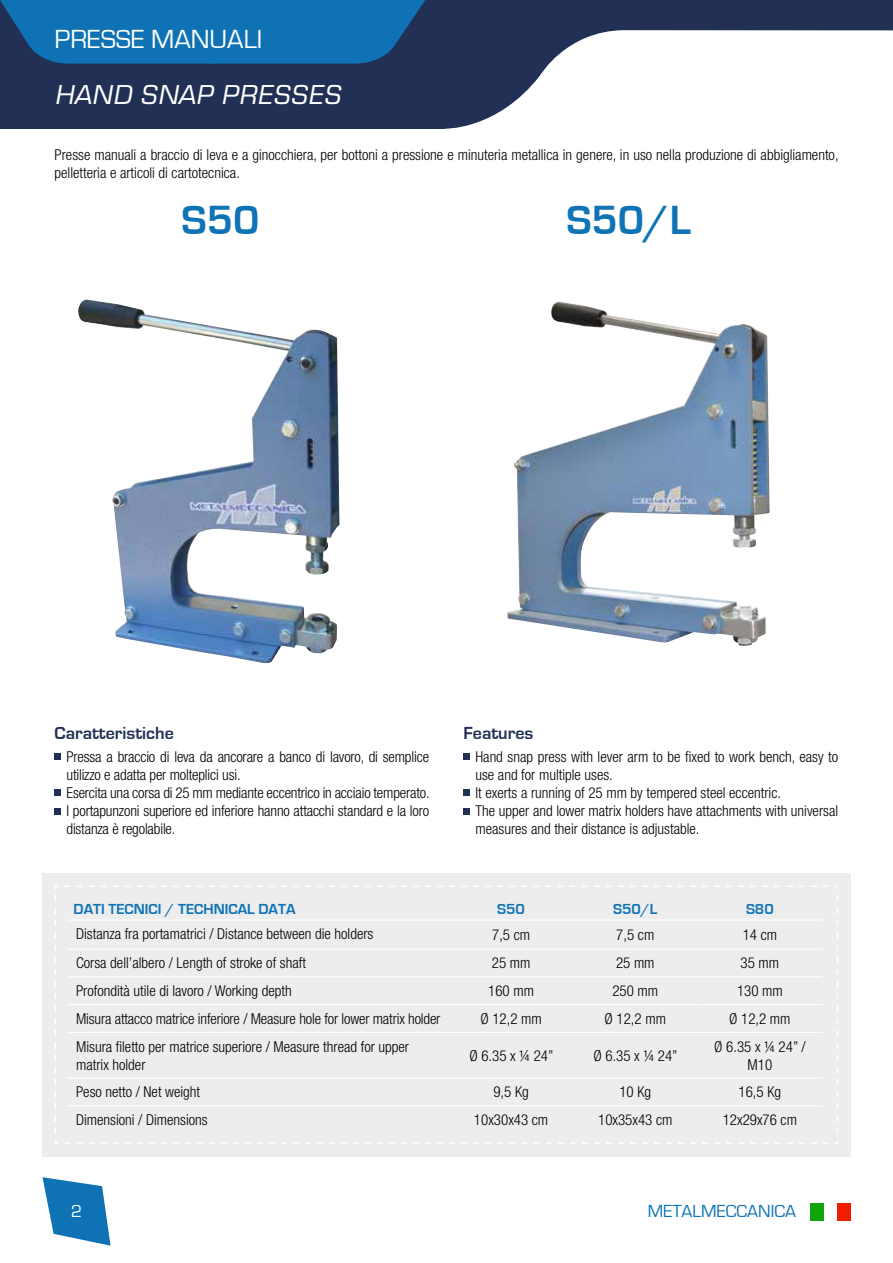
<style>
.page{position:relative;width:893px;height:1263px;background:#fff}
.page>*{position:absolute;margin:0;border:0;box-sizing:border-box;transform-origin:0 0}
.t1{font:700 42px "Eurostile";color:#1073b6}
.t2{font:italic 27px "Eurostile BQ";letter-spacing:.02em;color:#fff}
.t3{font:27px "Eurostile";color:#fff}
.t4{font:700 18px "Eurostile";color:#223055}
.t5{font:18px "Eurostile";color:#0e72b5}
.t6{font:18px "Eurostile";color:#fff}
.t7{font:300 condensed 15px/18px "Helvetica Neue LT Std";color:#000}
.t8{font:700 15px "Eurostile";color:#1073b6}
</style>
<div class="page">
<svg style="left:43px;top:1177px;width:68px;height:69px"></svg>
<div style="left:811px;top:1202px;width:13px;height:18px;background:#0ea40a"></div>
<div style="left:837px;top:1202px;width:13px;height:18px;background:#ef1e00"></div>
<svg style="left:0;top:0;width:893px;height:130px;fill:#223055"></svg>
<svg style="left:0;top:0;width:434px;height:64px;background:#1069a8"></svg>
<div style="left:42px;top:873px;width:808px;height:283px;background:#ededed"></div>
<svg style="left:55px;top:886px;width:783px;height:258px"></svg>
<div style="left:55px;top:753px;width:6px;height:7px;background:#223055"></div>
<div style="left:464px;top:753px;width:6px;height:7px;background:#223055"></div>
<div style="left:55px;top:789px;width:6px;height:7px;background:#223055"></div>
<div style="left:464px;top:789px;width:6px;height:7px;background:#223055"></div>
<svg style="left:55px;top:808px;width:6px;height:6px"></svg>
<svg style="left:464px;top:808px;width:6px;height:6px"></svg>
<hr style="left:68px;top:919px;width:381px;height:2px;background:#fff">
<hr style="left:449px;top:919px;width:124px;height:2px;background:#fff">
<hr style="left:573px;top:919px;width:124px;height:2px;background:#fff">
<hr style="left:697px;top:919px;width:125px;height:2px;background:#fff">
<hr style="left:68px;top:949px;width:381px;height:1px;background:#fff">
<hr style="left:449px;top:949px;width:124px;height:1px;background:#fff">
<hr style="left:573px;top:949px;width:124px;height:1px;background:#fff">
<hr style="left:697px;top:949px;width:125px;height:1px;background:#fff">
<hr style="left:68px;top:976px;width:381px;height:1px;background:#fff">
<hr style="left:449px;top:976px;width:124px;height:1px;background:#fff">
<hr style="left:573px;top:976px;width:124px;height:1px;background:#fff">
<hr style="left:697px;top:976px;width:125px;height:1px;background:#fff">
<hr style="left:68px;top:1004px;width:381px;height:1px;background:#fff">
<hr style="left:449px;top:1004px;width:124px;height:1px;background:#fff">
<hr style="left:573px;top:1004px;width:124px;height:1px;background:#fff">
<hr style="left:697px;top:1004px;width:125px;height:1px;background:#fff">
<hr style="left:68px;top:1032px;width:381px;height:1px;background:#fff">
<hr style="left:449px;top:1032px;width:124px;height:1px;background:#fff">
<hr style="left:573px;top:1032px;width:124px;height:1px;background:#fff">
<hr style="left:697px;top:1032px;width:125px;height:1px;background:#fff">
<hr style="left:68px;top:1077px;width:381px;height:2px;background:#fff">
<hr style="left:449px;top:1077px;width:124px;height:2px;background:#fff">
<hr style="left:573px;top:1077px;width:124px;height:2px;background:#fff">
<hr style="left:697px;top:1077px;width:125px;height:2px;background:#fff">
<hr style="left:68px;top:1105px;width:381px;height:1px;background:#fff">
<hr style="left:449px;top:1105px;width:124px;height:1px;background:#fff">
<hr style="left:573px;top:1105px;width:124px;height:1px;background:#fff">
<hr style="left:697px;top:1105px;width:125px;height:1px;background:#fff">
<img style="left:78px;top:299px;width:261px;height:365px">
<img style="left:507px;top:310px;width:263px;height:336px">
<h2 class="t3" style="left:55px;top:25px;width:209px">PRESSE MANUALI</h2>
<h2 class="t2" style="left:55px;top:80px;width:287px">HAND SNAP PRESSES</h2>
<p class="t7" style="left:55px;top:145px;width:786px">Presse manuali a braccio di leva e a ginocchiera, per bottoni a pressione e minuteria metallica in genere, in uso nella produzione di abbigliamento, pelletteria e articoli di cartotecnica.</p>
<h1 class="t1" style="left:182px;top:198px;width:79px">S50</h1>
<h1 class="t1" style="left:566px;top:198px;width:126px">S50/L</h1>
<p class="t4" style="left:55px;top:723px;width:121px">Caratteristiche</p>
<p class="t4" style="left:464px;top:723px;width:71px">Features</p>
<p class="t7" style="left:66px;top:748px;width:365px">Pressa a braccio di leva da ancorare a banco di lavoro, di semplice utilizzo e adatta per molteplici usi.<br>Esercita una corsa di 25 mm mediante eccentrico in acciaio temperato.<br>I portapunzoni superiore ed inferiore hanno attacchi standard e la loro distanza è regolabile.</p>
<p class="t7" style="left:475px;top:748px;width:364px">Hand snap press with lever arm to be fixed to work bench, easy to use and for multiple uses.<br>It exerts a running of 25 mm by tempered steel eccentric.<br>The upper and lower matrix holders have attachments with universal measures and their distance is adjustable.</p>
<p class="t8" style="left:74px;top:901px;width:223px">DATI TECNICI / TECHNICAL DATA</p>
<p class="t8" style="left:497px;top:901px;width:29px">S50</p>
<p class="t8" style="left:613px;top:901px;width:46px">S50/L</p>
<p class="t8" style="left:746px;top:901px;width:29px">S80</p>
<p class="t7" style="left:76px;top:925px;width:299px">Distanza fra portamatrici / Distance between die holders</p>
<p class="t7" style="left:492px;top:925px;width:39px">7,5 cm</p>
<p class="t7" style="left:616px;top:925px;width:39px">7,5 cm</p>
<p class="t7" style="left:743px;top:925px;width:36px">14 cm</p>
<p class="t7" style="left:76px;top:954px;width:231px">Corsa dell’albero / Length of stroke of shaft</p>
<p class="t7" style="left:492px;top:954px;width:40px">25 mm</p>
<p class="t7" style="left:616px;top:954px;width:40px">25 mm</p>
<p class="t7" style="left:741px;top:954px;width:40px">35 mm</p>
<p class="t7" style="left:76px;top:982px;width:217px">Profondità utile di lavoro / Working depth</p>
<p class="t7" style="left:488px;top:982px;width:47px">160 mm</p>
<p class="t7" style="left:612px;top:982px;width:47px">250 mm</p>
<p class="t7" style="left:737px;top:982px;width:47px">130 mm</p>
<p class="t7" style="left:76px;top:1009px;width:366px">Misura attacco matrice inferiore / Measure hole for lower matrix holder</p>
<p class="t7" style="left:480px;top:1009px;width:63px">Ø 12,2 mm</p>
<p class="t7" style="left:605px;top:1009px;width:63px">Ø 12,2 mm</p>
<p class="t7" style="left:729px;top:1009px;width:63px">Ø 12,2 mm</p>
<p class="t7" style="left:76px;top:1037px;width:334px">Misura filetto per matrice superiore / Measure thread for upper matrix holder</p>
<p class="t7" style="left:469px;top:1046px;width:85px">Ø 6.35 x 1/4 24”</p>
<p class="t7" style="left:594px;top:1046px;width:85px">Ø 6.35 x 1/4 24”</p>
<p class="t7" style="left:714px;top:1037px;width:93px;text-align:center">Ø 6.35 x 1/4 24” /<br>M10</p>
<p class="t7" style="left:76px;top:1083px;width:126px">Peso netto / Net weight</p>
<p class="t7" style="left:493px;top:1083px;width:37px">9,5 Kg</p>
<p class="t7" style="left:619px;top:1083px;width:33px">10 Kg</p>
<p class="t7" style="left:739px;top:1083px;width:44px">16,5 Kg</p>
<p class="t7" style="left:76px;top:1110px;width:133px">Dimensioni / Dimensions</p>
<p class="t7" style="left:474px;top:1110px;width:76px">10x30x43 cm</p>
<p class="t7" style="left:598px;top:1110px;width:76px">10x35x43 cm</p>
<p class="t7" style="left:723px;top:1110px;width:76px">12x29x76 cm</p>
<p class="t6" style="left:71px;top:1202px;width:13px">2</p>
<p class="t5" style="left:648px;top:1202px;width:150px">METALMECCANICA</p>
</div>
